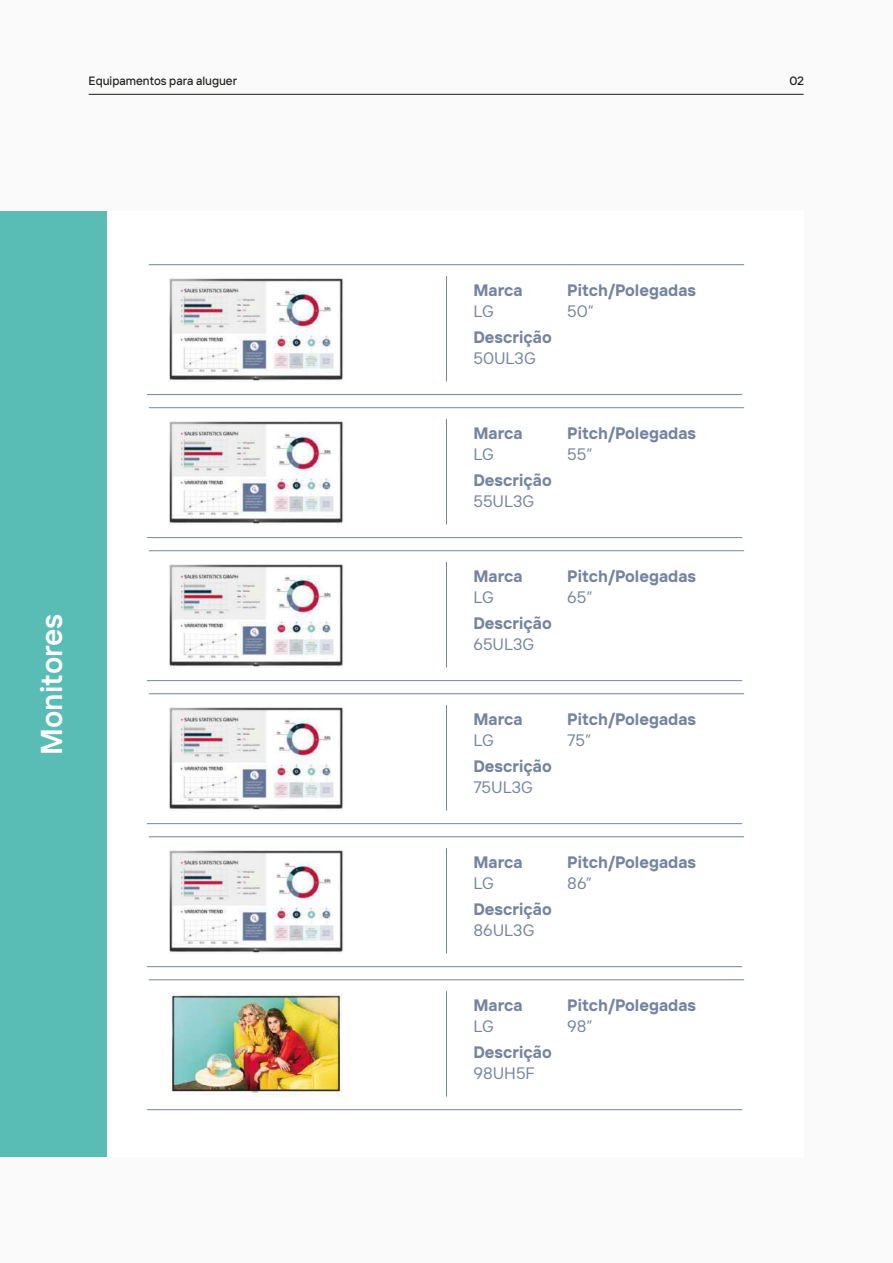
<style>
.page{position:relative;width:893px;height:1263px;background:#fafafa}
.page>*{position:absolute;margin:0;border:0;box-sizing:border-box;transform-origin:0 0}
.t1{font:600 30px "TT Interfaces";color:#fff}
.t2{font:700 16.5px "TT Interfaces";color:#7484a0}
.t3{font:16.5px "TT Interfaces";color:#7484a0}
.t4{font:500 12px "TT Interfaces";color:#1d1d1b}
</style>
<div class="page">
<div style="left:106px;top:211px;width:697px;height:946px;background:#fff"></div>
<div style="left:0;top:211px;width:106px;height:946px;background:#59bdb5"></div>
<hr style="left:89px;top:94px;width:714px;height:1px;background:#1d1d1b">
<hr style="left:147px;top:394px;width:595px;height:1px;background:#7484a0">
<hr style="left:149px;top:264px;width:595px;height:1px;background:#7484a0">
<img style="left:169px;top:278px;width:175px;height:104px">
<hr style="left:446px;top:276px;width:1px;height:105px;background:#7484a0">
<hr style="left:147px;top:537px;width:595px;height:1px;background:#7484a0">
<hr style="left:149px;top:407px;width:595px;height:1px;background:#7484a0">
<img style="left:169px;top:421px;width:175px;height:104px">
<hr style="left:446px;top:419px;width:1px;height:105px;background:#7484a0">
<hr style="left:147px;top:680px;width:595px;height:1px;background:#7484a0">
<hr style="left:149px;top:550px;width:595px;height:1px;background:#7484a0">
<img style="left:169px;top:564px;width:175px;height:104px">
<hr style="left:446px;top:562px;width:1px;height:105px;background:#7484a0">
<hr style="left:147px;top:823px;width:595px;height:1px;background:#7484a0">
<hr style="left:149px;top:693px;width:595px;height:1px;background:#7484a0">
<img style="left:169px;top:707px;width:175px;height:104px">
<hr style="left:446px;top:705px;width:1px;height:105px;background:#7484a0">
<hr style="left:147px;top:966px;width:595px;height:1px;background:#7484a0">
<hr style="left:149px;top:836px;width:595px;height:1px;background:#7484a0">
<img style="left:169px;top:850px;width:175px;height:104px">
<hr style="left:446px;top:848px;width:1px;height:105px;background:#7484a0">
<hr style="left:147px;top:1109px;width:595px;height:1px;background:#7484a0">
<hr style="left:149px;top:979px;width:595px;height:1px;background:#7484a0">
<img style="left:168px;top:992px;width:174px;height:105px">
<hr style="left:446px;top:991px;width:1px;height:105px;background:#7484a0">
<p class="t4" style="left:89px;top:73px;width:150px">Equipamentos para aluguer</p>
<p class="t4" style="left:789px;top:73px;width:16px">02</p>
<h1 class="t1" style="left:31px;top:755px;width:143px;rotate:-90deg">Monitores</h1>
<p class="t2" style="left:473px;top:279px;width:51px">Marca</p>
<p class="t3" style="left:473px;top:300px;width:22px">LG</p>
<p class="t2" style="left:473px;top:326px;width:80px">Descrição</p>
<p class="t3" style="left:473px;top:347px;width:64px">50UL3G</p>
<p class="t2" style="left:567px;top:279px;width:130px">Pitch/Polegadas</p>
<p class="t3" style="left:567px;top:300px;width:28px">50”</p>
<p class="t2" style="left:473px;top:422px;width:51px">Marca</p>
<p class="t3" style="left:473px;top:443px;width:22px">LG</p>
<p class="t2" style="left:473px;top:469px;width:80px">Descrição</p>
<p class="t3" style="left:473px;top:490px;width:62px">55UL3G</p>
<p class="t2" style="left:567px;top:422px;width:130px">Pitch/Polegadas</p>
<p class="t3" style="left:567px;top:443px;width:26px">55”</p>
<p class="t2" style="left:473px;top:565px;width:51px">Marca</p>
<p class="t3" style="left:473px;top:586px;width:22px">LG</p>
<p class="t2" style="left:473px;top:612px;width:80px">Descrição</p>
<p class="t3" style="left:473px;top:633px;width:62px">65UL3G</p>
<p class="t2" style="left:567px;top:565px;width:130px">Pitch/Polegadas</p>
<p class="t3" style="left:567px;top:586px;width:26px">65”</p>
<p class="t2" style="left:473px;top:708px;width:51px">Marca</p>
<p class="t3" style="left:473px;top:729px;width:22px">LG</p>
<p class="t2" style="left:473px;top:755px;width:80px">Descrição</p>
<p class="t3" style="left:473px;top:776px;width:61px">75UL3G</p>
<p class="t2" style="left:567px;top:708px;width:130px">Pitch/Polegadas</p>
<p class="t3" style="left:567px;top:729px;width:25px">75”</p>
<p class="t2" style="left:473px;top:851px;width:51px">Marca</p>
<p class="t3" style="left:473px;top:872px;width:22px">LG</p>
<p class="t2" style="left:473px;top:898px;width:80px">Descrição</p>
<p class="t3" style="left:473px;top:919px;width:63px">86UL3G</p>
<p class="t2" style="left:567px;top:851px;width:130px">Pitch/Polegadas</p>
<p class="t3" style="left:567px;top:872px;width:26px">86”</p>
<p class="t2" style="left:473px;top:994px;width:51px">Marca</p>
<p class="t3" style="left:473px;top:1015px;width:22px">LG</p>
<p class="t2" style="left:473px;top:1041px;width:80px">Descrição</p>
<p class="t3" style="left:473px;top:1062px;width:63px">98UH5F</p>
<p class="t2" style="left:567px;top:994px;width:130px">Pitch/Polegadas</p>
<p class="t3" style="left:567px;top:1015px;width:27px">98”</p>
</div>
